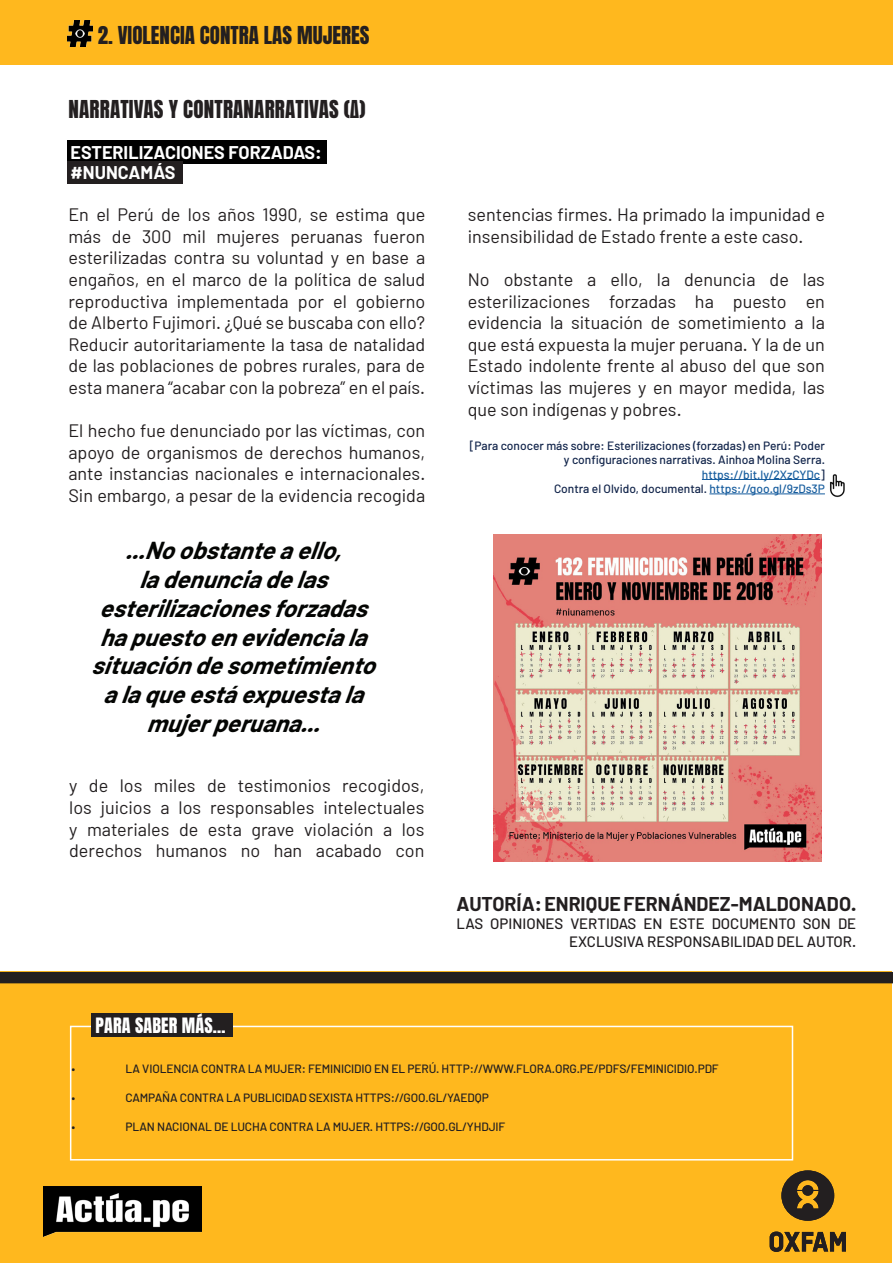
<style>
.page{position:relative;width:893px;height:1263px;background:#fff}
.page>*{position:absolute;margin:0;border:0;box-sizing:border-box;transform-origin:0 0}
.t1{font:italic 700 24px/28.8px "Barlow";color:#040503;text-align:center}
.t2{font:21px "Anton";color:#231f20}
.t3{font:700 19.5px "Barlow";color:#231f20}
.t4{font:18px/21.6px "Barlow";color:#231f20;text-align:justify}
.t5{font:700 18px "Barlow";color:#fff}
.t6{font:18px "Anton";letter-spacing:.01em;color:#fff}
.t7{font:500 15px/18px "Barlow";color:#231f20;text-align:right}
.t8{font:500 12px "Barlow";letter-spacing:-.01em;color:#231f20}
.t9{font:500 12px/14.4px "Barlow";color:#12254b;text-align:right}
.t10{font:500 12px "Barlow";color:#175d9e}
.s1{color:#12254b}
.s2{color:#175d9e}
</style>
<div class="page">
<div style="left:1px;top:972px;width:891px;height:291px;background:#ffb81e"></div>
<img style="left:43px;top:1186px;width:159px;height:51px">
<div style="left:0;top:0;width:893px;height:65px;background:#ffb81e"></div>
<img style="left:68px;top:21px;width:25px;height:26px">
<div style="left:67px;top:141px;width:259px;height:23px;background:#000"></div>
<div style="left:67px;top:161px;width:116px;height:22px;background:#231f20"></div>
<hr style="left:702px;top:479px;width:118px;height:1px;background:#175d9e">
<hr style="left:709px;top:494px;width:116px;height:1px;background:#175d9e">
<div style="left:70px;top:1026px;width:723px;height:134px;border:2px solid #fff"></div>
<svg style="left:781px;top:1170px;width:53px;height:51px"></svg>
<svg style="left:770px;top:1231px;width:76px;height:21px"></svg>
<div style="left:91px;top:1013px;width:142px;height:23px;background:#231f20"></div>
<div style="left:1px;top:973px;width:891px;height:9px;background:#231f20"></div>
<div style="left:0;top:972px;width:893px;height:11px;border:2px solid #231f20"></div>
<img style="left:494px;top:534px;width:328px;height:327px">
<img style="left:830px;top:474px;width:15px;height:24px">
<p class="t2" style="left:98px;top:24px;width:273px">2. VIOLENCIA CONTRA LAS MUJERES</p>
<p class="t2" style="left:69px;top:99px;width:298px">NARRATIVAS Y CONTRANARRATIVAS (∆)</p>
<p class="t5" style="left:71px;top:141px;width:253px">ESTERILIZACIONES FORZADAS:</p>
<p class="t5" style="left:71px;top:161px;width:106px">#NUNCAMÁS</p>
<p class="t4" style="left:68px;top:203px;width:358px">En el Perú de los años 1990, se estima que más de 300 mil mujeres peruanas fueron esterilizadas contra su voluntad y en base a engaños, en el marco de la política de salud reproductiva implementada por el gobierno de Alberto Fujimori. ¿Qué se buscaba con ello?<br>Reducir autoritariamente la tasa de natalidad de las poblaciones de pobres rurales, para de esta manera “acabar con la pobreza” en el país.</p>
<p class="t4" style="left:68px;top:419px;width:358px">El hecho fue denunciado por las víctimas, con apoyo de organismos de derechos humanos, ante instancias nacionales e internacionales.<br>Sin embargo, a pesar de la evidencia recogida</p>
<p class="t1" style="left:91px;top:536px;width:296px">...Noobstanteaello, ladenunciadelas esterilizacionesforzadas hapuestoenevidenciala situacióndesometimiento alaqueestáexpuestala mujerperuana...</p>
<p class="t4" style="left:69px;top:775px;width:357px">y de los miles de testimonios recogidos, los juicios a los responsables intelectuales y materiales de esta grave violación a los derechos humanos no han acabado con</p>
<p class="t6" style="left:96px;top:1016px;width:131px">PARA SABER MÁS…</p>
<p class="t4" style="left:468px;top:203px;width:359px">sentencias firmes. Ha primado la impunidad e insensibilidad de Estado frente a este caso.</p>
<p class="t4" style="left:468px;top:268px;width:359px">No obstante a ello, la denuncia de las esterilizaciones forzadas ha puesto en evidencia la situación de sometimiento a la que está expuesta la mujer peruana. Y la de un Estado indolente frente al abuso del que son víctimas las mujeres y en mayor medida, las que son indígenas y pobres.</p>
<p class="t9" style="left:470px;top:438px;width:357px">[Para conocer más sobre: Esterilizaciones (forzadas) en Perú: Poder y configuraciones narrativas. Ainhoa Molina Serra.</p>
<p class="t10" style="left:702px;top:467px;width:125px">https://bit.ly/2XzCYDc<span class="s1">]</span></p>
<p class="t9" style="left:554px;top:481px;width:272px">Contra el Olvido, documental. <span class="s2">https://goo.gl/9zDs3P</span></p>
<p class="t3" style="left:456px;top:892px;width:401px">AUTORÍA: ENRIQUE FERNÁNDEZ-MALDONADO.</p>
<p class="t7" style="left:456px;top:914px;width:401px">LAS OPINIONES VERTIDAS EN ESTE DOCUMENTO SON DE<br>EXCLUSIVA RESPONSABILIDAD DEL AUTOR.</p>
<p class="t8" style="left:71px;top:1061px;width:5px">•</p>
<p class="t8" style="left:125px;top:1061px;width:595px">LA VIOLENCIA CONTRA LA MUJER: FEMINICIDIO EN EL PERÚ. HTTP://WWW.FLORA.ORG.PE/PDFS/FEMINICIDIO.PDF</p>
<p class="t8" style="left:71px;top:1090px;width:5px">•</p>
<p class="t8" style="left:125px;top:1090px;width:365px">CAMPAÑA CONTRA LA PUBLICIDAD SEXISTA HTTPS://GOO.GL/YAEDQP</p>
<p class="t8" style="left:71px;top:1119px;width:5px">•</p>
<p class="t8" style="left:125px;top:1119px;width:381px">PLAN NACIONAL DE LUCHA CONTRA LA MUJER. HTTPS://GOO.GL/YHDJIF</p>
</div>
